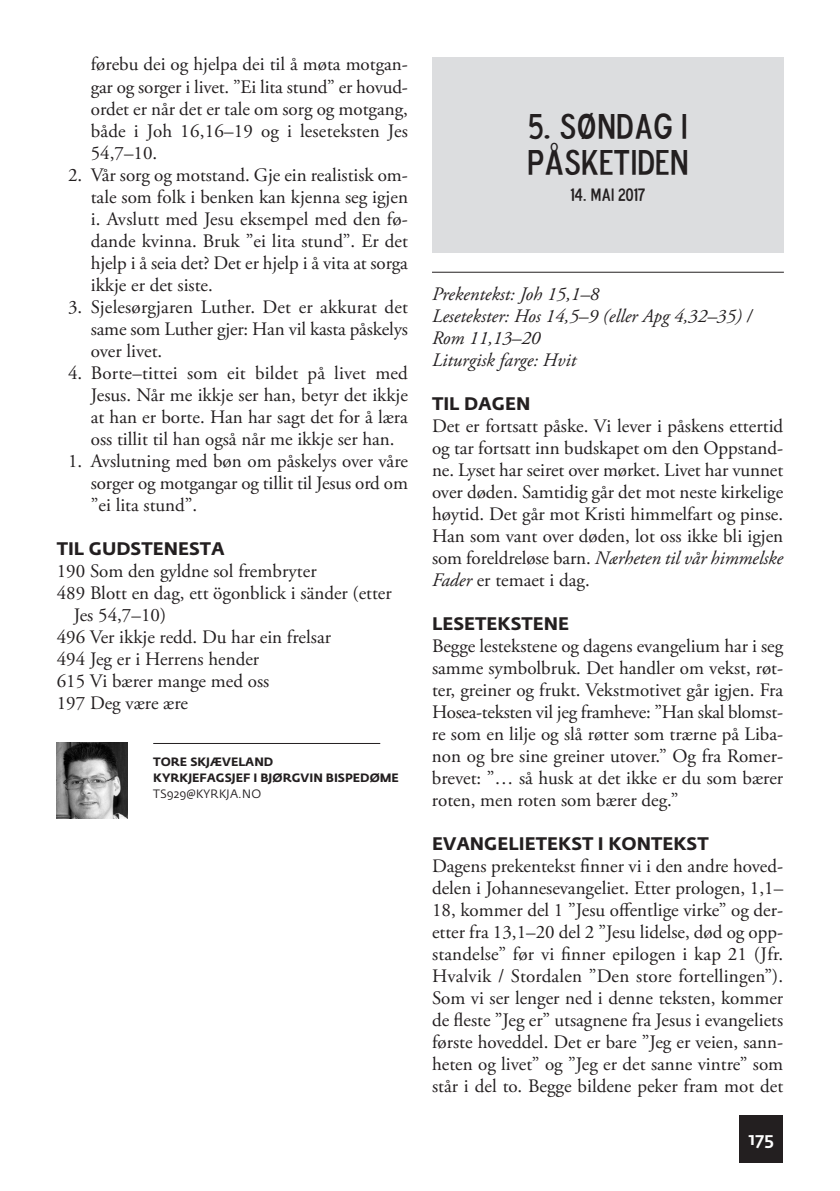
<style>
.page{position:relative;width:840px;height:1191px;background:#fff}
.page>*{position:absolute;margin:0;border:0;box-sizing:border-box;transform-origin:0 0}
.t1{font:36px/36px "Blue Highway D Type";color:#231f20}
.t2{font:19px/22px "Adobe Garamond Pro";color:#231f20;text-align:justify}
.t3{font:italic 19px/22px "Adobe Garamond Pro";color:#231f20}
.t4{font:700 18px "Fedra Sans";color:#231f20}
.t5{font:18px "Blue Highway D Type";color:#231f20}
.t6{font:500 18px "Fedra Sans";color:#fff}
.t7{font:700 12px/16px "Fedra Sans";color:#231f20}
.t8{font:12px "Fedra Sans";color:#231f20}
.s1{font-style:italic}
</style>
<div class="page">
<div style="left:739px;top:1115px;width:43px;height:47px;background:#231f20"></div>
<img style="left:57px;top:743px;width:70px;height:76px">
<hr style="left:153px;top:743px;width:227px;height:1px;background:#231f20">
<div style="left:432px;top:57px;width:350px;height:195px;background:#dcdddf"></div>
<hr style="left:432px;top:272px;width:351px;height:1px;background:#231f20">
<p class="t2" style="left:91px;top:55px;width:318px">førebu dei og hjelpa dei til å møta motgan&shy;gar og sorger i livet. ”Ei lita stund” er hovud&shy;ordet er når det er tale om sorg og motgang, både i Joh 16,16–19 og i leseteksten Jes 54,7–10.</p>
<p class="t2" style="left:91px;top:165px;width:318px;text-indent:-23px">2. Vår sorg og motstand. Gje ein realistisk om&shy;tale som folk i benken kan kjenna seg igjen i. Avslutt med Jesu eksempel med den fø&shy;dande kvinna. Bruk ”ei lita stund”. Er det hjelp i å seia det? Det er hjelp i å vita at sorga ikkje er det siste.</p>
<p class="t2" style="left:91px;top:297px;width:318px;text-indent:-23px">3. Sjelesørgjaren Luther. Det er akkurat det same som Luther gjer: Han vil kasta påskelys over livet.</p>
<p class="t2" style="left:91px;top:363px;width:318px;text-indent:-23px">4. Borte–tittei som eit bildet på livet med Jesus. Når me ikkje ser han, betyr det ikkje at han er borte. Han har sagt det for å læra oss tillit til han også når me ikkje ser han.</p>
<p class="t2" style="left:91px;top:451px;width:318px;text-indent:-23px">1. Avslutning med bøn om påskelys over våre sorger og motgangar og tillit til Jesus ord om ”ei lita stund”.</p>
<p class="t4" style="left:57px;top:542px;width:169px">TIL GUDSTENESTA</p>
<p class="t2" style="left:57px;top:561px;width:261px">190 Som den gyldne sol frembryter</p>
<p class="t2" style="left:57px;top:583px;width:336px">489 Blott en dag, ett ögonblick i sänder (etter</p>
<p class="t2" style="left:74px;top:605px;width:94px">Jes 54,7–10)</p>
<p class="t2" style="left:57px;top:627px;width:275px">496 Ver ikkje redd. Du har ein frelsar</p>
<p class="t2" style="left:57px;top:649px;width:204px">494 Jeg er i Herrens hender</p>
<p class="t2" style="left:57px;top:671px;width:214px">615 Vi bærer mange med oss</p>
<p class="t2" style="left:57px;top:693px;width:133px">197 Deg være ære</p>
<p class="t7" style="left:153px;top:754px;width:247px">TORE SKJÆVELAND<br>KYRKJEFAGSJEF I BJØRGVIN BISPEDØME</p>
<p class="t8" style="left:153px;top:789px;width:109px">TS929@KYRKJA.NO</p>
<h1 class="t1" style="left:527px;top:108px;width:162px">5. SØNDAG I<br>PÅSKETIDEN</h1>
<p class="t5" style="left:570px;top:183px;width:76px">14. MAI 2017</p>
<p class="t3" style="left:432px;top:285px;width:321px">Prekentekst: Joh 15,1–8<br>Lesetekster: Hos 14,5–9 (eller Apg 4,32–35) /<br>Rom 11,13–20<br>Liturgisk farge: Hvit</p>
<p class="t4" style="left:432px;top:397px;width:100px">TIL DAGEN</p>
<p class="t2" style="left:432px;top:417px;width:352px">Det er fortsatt påske. Vi lever i påskens ettertid og tar fortsatt inn budskapet om den Oppstand&shy;ne. Lyset har seiret over mørket. Livet har vunnet over døden. Samtidig går det mot neste kirkelige høytid. Det går mot Kristi himmelfart og pinse.<br>Han som vant over døden, lot oss ikke bli igjen som foreldreløse barn. <span class="s1">Nærheten til vår himmelske Fader</span> er temaet i dag.</p>
<p class="t4" style="left:432px;top:617px;width:139px">LESETEKSTENE</p>
<p class="t2" style="left:431px;top:637px;width:352px">Begge lestekstene og dagens evangelium har i seg samme symbolbruk. Det handler om vekst, røt&shy;ter, greiner og frukt. Vekstmotivet går igjen. Fra Hosea-teksten vil jeg framheve: ”Han skal blomst&shy;re som en lilje og slå røtter som trærne på Liba&shy;non og bre sine greiner utover.” Og fra Romer&shy;brevet: ”… så husk at det ikke er du som bærer roten, men roten som bærer deg.”</p>
<p class="t4" style="left:432px;top:837px;width:278px">EVANGELIETEKST I KONTEKST</p>
<p class="t2" style="left:432px;top:857px;width:352px">Dagens prekentekst finner vi i den andre hoved&shy;delen i Johannesevangeliet. Etter prologen, 1,1– 18, kommer del 1 ”Jesu offentlige virke” og der&shy;etter fra 13,1–20 del 2 ”Jesu lidelse, død og opp&shy;standelse” før vi finner epilogen i kap 21 (Jfr.<br>Hvalvik / Stordalen ”Den store fortellingen”).<br>Som vi ser lenger ned i denne teksten, kommer de fleste ”Jeg er” utsagnene fra Jesus i evangeliets første hoveddel. Det er bare ”Jeg er veien, sann&shy;heten og livet” og ”Jeg er det sanne vintre” som står i del to. Begge bildene peker fram mot det</p>
<p class="t6" style="left:748px;top:1131px;width:27px">175</p>
</div>
